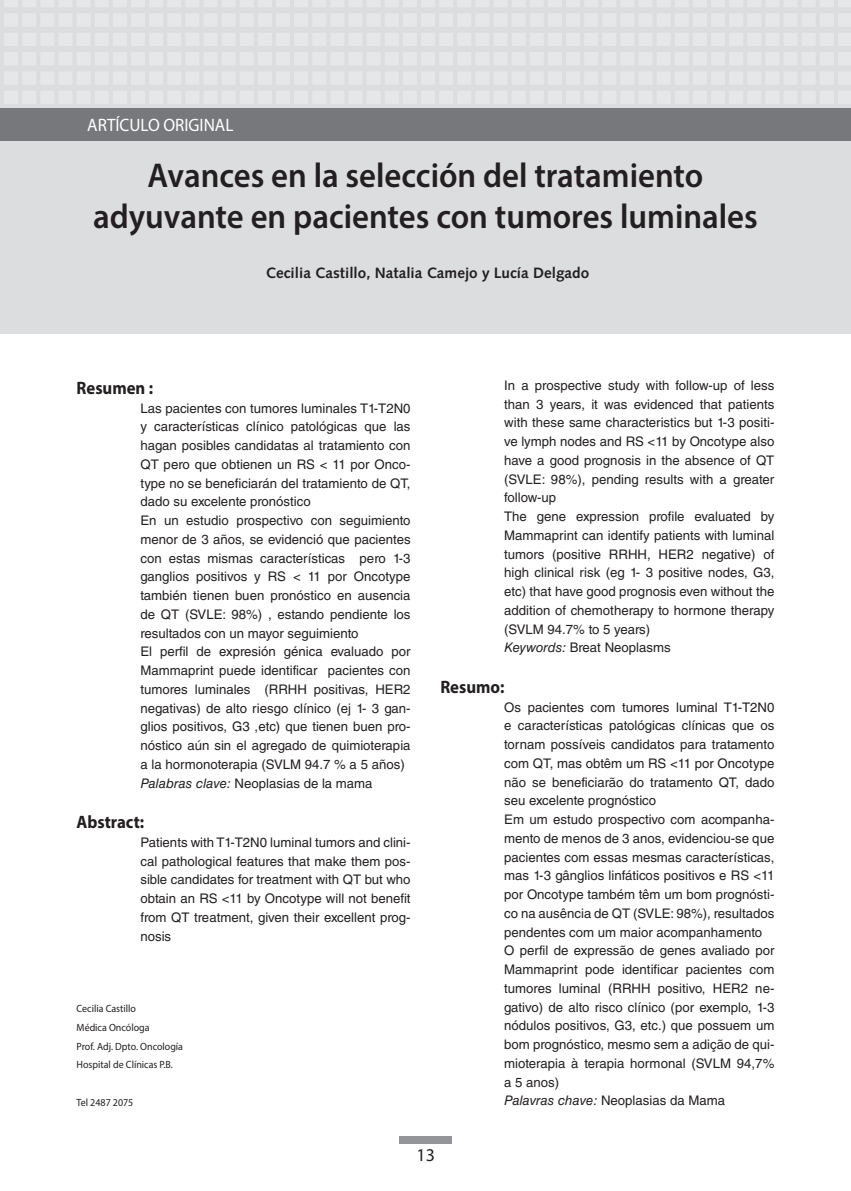
<style>
.page{position:relative;width:851px;height:1191px;background:#fff}
.page>*{position:absolute;margin:0;border:0;box-sizing:border-box;transform-origin:0 0}
.t1{font:600 34.5px/40.5px "Myriad Pro";color:#231f20;text-align:center;scale:.95 1}
.t2{font:700 18px "Myriad Pro";color:#231f20;scale:.93 1}
.t3{font:18px "Myriad Pro";color:#fff;scale:.95 1}
.t4{font:18px "Myriad Pro";color:#231f20}
.t5{font:700 15px "Syntax LT Std";color:#231f20}
.t6{font:13.2px/18.8px "Helvetica LT Std";color:#231f20}
.t7{font:10.5px/18.8px "Myriad Pro";color:#231f20;scale:.95 1}
.s1{font-style:italic}
</style>
<div class="page">
<div style="left:399px;top:1135px;width:53px;height:8px;background:#939598"></div>
<div style="left:0;top:0;width:850px;height:115px;background:#e6e7e9"></div>
<div style="left:0;top:85px;width:850px;height:6px;background:#dcdddf"></div>
<div style="left:0;top:65px;width:850px;height:6px;background:#dcdddf"></div>
<div style="left:0;top:46px;width:850px;height:6px;background:#dcdddf"></div>
<div style="left:0;top:27px;width:850px;height:6px;background:#dcdddf"></div>
<div style="left:0;top:7px;width:850px;height:6px;background:#dcdddf"></div>
<hr style="left:18px;top:0;width:4px;height:110px;background:#dcdddf">
<hr style="left:36px;top:0;width:4px;height:110px;background:#dcdddf">
<hr style="left:0;top:0;width:4px;height:110px;background:#dcdddf">
<div style="left:72px;top:0;width:5px;height:110px;background:#dcdddf"></div>
<hr style="left:91px;top:0;width:4px;height:110px;background:#dcdddf">
<hr style="left:54px;top:0;width:4px;height:110px;background:#dcdddf">
<hr style="left:127px;top:0;width:4px;height:110px;background:#dcdddf">
<hr style="left:145px;top:0;width:4px;height:110px;background:#dcdddf">
<hr style="left:109px;top:0;width:4px;height:110px;background:#dcdddf">
<hr style="left:181px;top:0;width:4px;height:110px;background:#dcdddf">
<hr style="left:199px;top:0;width:4px;height:110px;background:#dcdddf">
<hr style="left:163px;top:0;width:4px;height:110px;background:#dcdddf">
<hr style="left:236px;top:0;width:4px;height:110px;background:#dcdddf">
<hr style="left:254px;top:0;width:4px;height:110px;background:#dcdddf">
<hr style="left:217px;top:0;width:4px;height:110px;background:#dcdddf">
<hr style="left:290px;top:0;width:4px;height:110px;background:#dcdddf">
<hr style="left:308px;top:0;width:4px;height:110px;background:#dcdddf">
<hr style="left:272px;top:0;width:4px;height:110px;background:#dcdddf">
<hr style="left:344px;top:0;width:4px;height:110px;background:#dcdddf">
<hr style="left:362px;top:0;width:4px;height:110px;background:#dcdddf">
<hr style="left:326px;top:0;width:4px;height:110px;background:#dcdddf">
<hr style="left:399px;top:0;width:4px;height:110px;background:#dcdddf">
<hr style="left:417px;top:0;width:4px;height:110px;background:#dcdddf">
<hr style="left:380px;top:0;width:4px;height:110px;background:#dcdddf">
<hr style="left:453px;top:0;width:4px;height:110px;background:#dcdddf">
<hr style="left:471px;top:0;width:4px;height:110px;background:#dcdddf">
<hr style="left:435px;top:0;width:4px;height:110px;background:#dcdddf">
<hr style="left:507px;top:0;width:4px;height:110px;background:#dcdddf">
<hr style="left:525px;top:0;width:4px;height:110px;background:#dcdddf">
<hr style="left:489px;top:0;width:4px;height:110px;background:#dcdddf">
<hr style="left:562px;top:0;width:4px;height:110px;background:#dcdddf">
<hr style="left:580px;top:0;width:4px;height:110px;background:#dcdddf">
<hr style="left:543px;top:0;width:4px;height:110px;background:#dcdddf">
<hr style="left:616px;top:0;width:4px;height:110px;background:#dcdddf">
<hr style="left:634px;top:0;width:4px;height:110px;background:#dcdddf">
<hr style="left:598px;top:0;width:4px;height:110px;background:#dcdddf">
<hr style="left:670px;top:0;width:4px;height:110px;background:#dcdddf">
<hr style="left:688px;top:0;width:4px;height:110px;background:#dcdddf">
<hr style="left:652px;top:0;width:4px;height:110px;background:#dcdddf">
<hr style="left:725px;top:0;width:4px;height:110px;background:#dcdddf">
<hr style="left:743px;top:0;width:4px;height:110px;background:#dcdddf">
<div style="left:706px;top:0;width:5px;height:110px;background:#dcdddf"></div>
<hr style="left:779px;top:0;width:4px;height:110px;background:#dcdddf">
<hr style="left:797px;top:0;width:4px;height:110px;background:#dcdddf">
<hr style="left:761px;top:0;width:4px;height:110px;background:#dcdddf">
<hr style="left:833px;top:0;width:4px;height:110px;background:#dcdddf">
<hr style="left:815px;top:0;width:4px;height:110px;background:#dcdddf">
<div style="left:0;top:104px;width:850px;height:6px;background:#dcdddf"></div>
<div style="left:0;top:139px;width:850px;height:194px;background:#dcdddf"></div>
<div style="left:0;top:108px;width:850px;height:33px;background:#76787b"></div>
<h2 class="t3" style="left:87px;top:114px;width:155px">ARTÍCULO ORIGINAL</h2>
<h1 class="t1" style="left:93px;top:155px;width:701px">Avances en la selección del tratamiento adyuvante en pacientes con tumores luminales</h1>
<p class="t5" style="left:266px;top:264px;width:325px">Cecilia Castillo, Natalia Camejo y Lucía Delgado</p>
<h2 class="t2" style="left:77px;top:376px;width:84px">Resumen :</h2>
<p class="t6" style="left:140px;top:398px;width:272px">Las pacientes con tumores luminales T1-T2N0 y características clínico patológicas que las hagan posibles candidatas al tratamiento con QT pero que obtienen un RS &lt; 11 por Onco&shy;type no se beneficiarán del tratamiento de QT, dado su excelente pronóstico<br>En un estudio prospectivo con seguimiento menor de 3 años, se evidenció que pacientes con estas mismas características pero 1-3 ganglios positivos y RS &lt; 11 por Oncotype también tienen buen pronóstico en ausencia de QT (SVLE: 98%) , estando pendiente los resultados con un mayor seguimiento<br>El perfil de expresión génica evaluado por Mammaprint puede identificar pacientes con tumores luminales (RRHH positivas, HER2 negativas) de alto riesgo clínico (ej 1- 3 gan&shy;glios positivos, G3 ,etc) que tienen buen pro&shy;nóstico aún sin el agregado de quimioterapia a la hormonoterapia (SVLM 94.7 % a 5 años)<br><span class="s1">Palabras clave:</span> Neoplasias de la mama</p>
<h2 class="t2" style="left:77px;top:810px;width:74px">Abstract:</h2>
<p class="t6" style="left:140px;top:833px;width:272px;text-align:justify">Patients with T1-T2N0 luminal tumors and clini&shy;cal pathological features that make them pos&shy;sible candidates for treatment with QT but who obtain an RS &lt;11 by Oncotype will not benefit from QT treatment, given their excellent prog&shy;nosis</p>
<p class="t7" style="left:77px;top:999px;width:114px">Cecilia Castillo<br>Médica Oncóloga<br>Prof. Adj. Dpto. Oncología<br>Hospital de Clínicas P.B.</p>
<p class="t7" style="left:77px;top:1092px;width:61px">Tel 2487 2075</p>
<p class="t6" style="left:504px;top:376px;width:272px">In a prospective study with follow-up of less than 3 years, it was evidenced that patients with these same characteristics but 1-3 positi&shy;ve lymph nodes and RS &lt;11 by Oncotype also have a good prognosis in the absence of QT (SVLE: 98%), pending results with a greater follow-up<br>The gene expression profile evaluated by Mammaprint can identify patients with luminal tumors (positive RRHH, HER2 negative) of high clinical risk (eg 1- 3 positive nodes, G3, etc) that have good prognosis even without the addition of chemotherapy to hormone therapy (SVLM 94.7% to 5 years)<br><span class="s1">Keywords:</span> Breat Neoplasms</p>
<h2 class="t2" style="left:440px;top:675px;width:71px">Resumo:</h2>
<p class="t6" style="left:504px;top:697px;width:272px">Os pacientes com tumores luminal T1-T2N0 e características patológicas clínicas que os tornam possíveis candidatos para tratamento com QT, mas obtêm um RS &lt;11 por Oncotype não se beneficiarão do tratamento QT, dado seu excelente prognóstico<br>Em um estudo prospectivo com acompanha&shy;mento de menos de 3 anos, evidenciou-se que pacientes com essas mesmas características, mas 1-3 gânglios linfáticos positivos e RS &lt;11 por Oncotype também têm um bom prognósti&shy;co na ausência de QT (SVLE: 98%), resultados pendentes com um maior acompanhamento O perfil de expressão de genes avaliado por Mammaprint pode identificar pacientes com tumores luminal (RRHH positivo, HER2 ne&shy;gativo) de alto risco clínico (por exemplo, 1-3 nódulos positivos, G3, etc.) que possuem um bom prognóstico, mesmo sem a adição de qui&shy;mioterapia à terapia hormonal (SVLM 94,7% a 5 anos)<br><span class="s1">Palavras chave:</span> Neoplasias da Mama</p>
<h2 class="t4" style="left:416px;top:1143px;width:20px">13</h2>
</div>
